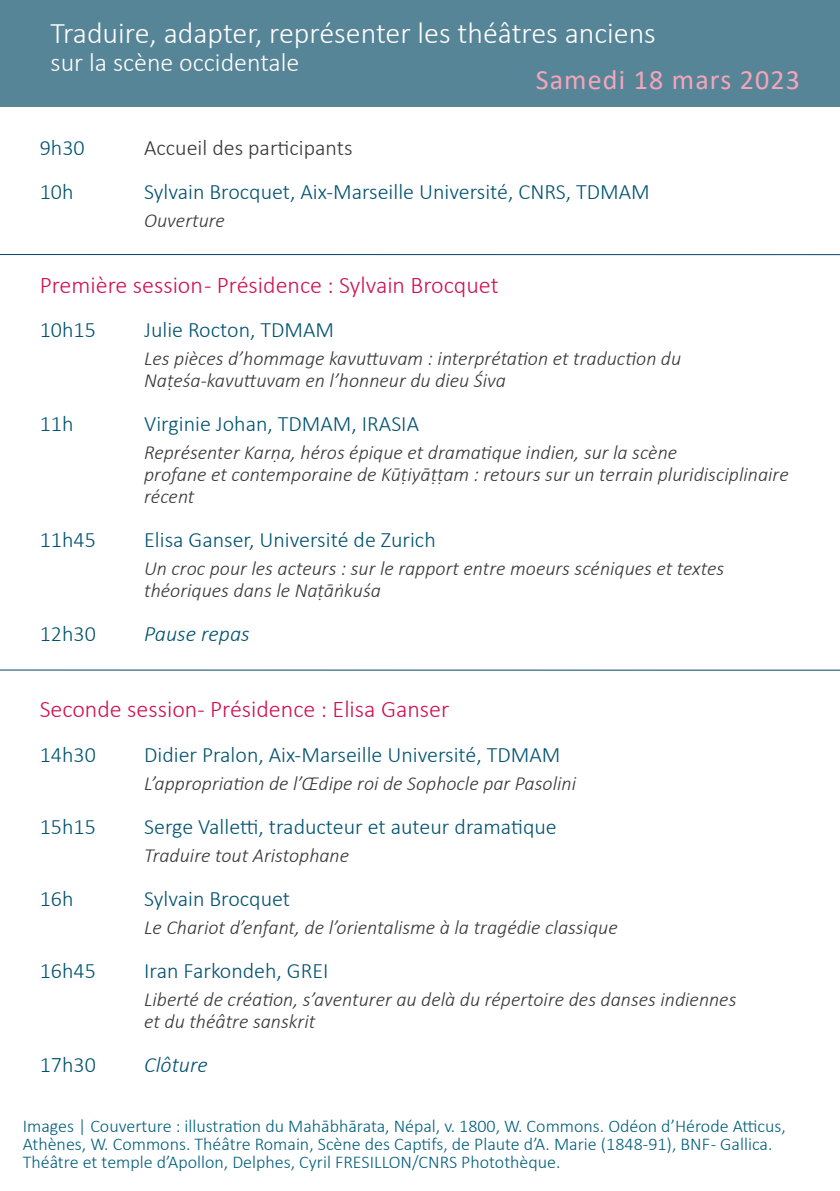
<style>
.page{position:relative;width:840px;height:1191px;background:#fff}
.page>*{position:absolute;margin:0;border:0;box-sizing:border-box;transform-origin:0 0}
.t1{font:300 30px "Calibri";color:#fff}
.t2{font:28px "Calibri";letter-spacing:.04em;color:#f4a5ba}
.t3{font:300 26px "Calibri";color:#fff}
.t4{font:300 24px "Calibri";color:#cf1153}
.t5{font:300 22px "Calibri";color:#005270}
.t6{font:300 22px "Calibri";color:#373636}
.t7{font:italic 300 22px "Calibri";color:#005270}
.t8{font:italic 300 20px/22px "Calibri";color:#373636}
.t9{font:300 18px/18px "Calibri";color:#005e7c}
</style>
<div class="page">
<div style="left:0;top:0;width:839px;height:107px;background:#578598"></div>
<hr style="left:0;top:254px;width:839px;height:1px;background:#004663">
<hr style="left:0;top:669px;width:839px;height:1px;background:#004663">
<h1 class="t1" style="left:51px;top:14px;width:606px">Traduire, adapter, représenter les théâtres anciens</h1>
<h3 class="t3" style="left:51px;top:46px;width:250px">sur la scène occidentale</h3>
<h2 class="t2" style="left:535px;top:60px;width:266px">Samedi 18 mars 2023</h2>
<p class="t5" style="left:40px;top:134px;width:46px">9h30</p>
<p class="t6" style="left:144px;top:134px;width:210px">Accueil des participants</p>
<p class="t5" style="left:40px;top:178px;width:35px">10h</p>
<p class="t5" style="left:144px;top:178px;width:507px">Sylvain Brocquet, Aix-Marseille Université, CNRS, TDMAM</p>
<p class="t8" style="left:144px;top:209px;width:82px">Ouverture</p>
<p class="t4" style="left:40px;top:270px;width:460px">Première session - Présidence : Sylvain Brocquet</p>
<p class="t5" style="left:40px;top:316px;width:58px">10h15</p>
<p class="t5" style="left:144px;top:316px;width:191px">Julie Rocton, TDMAM</p>
<p class="t8" style="left:144px;top:347px;width:538px">Les pièces d’hommage kavuttuvam : interprétation et traduction du<br>Naṭeśa-kavuttuvam en l’honneur du dieu Śiva</p>
<p class="t5" style="left:40px;top:410px;width:35px">11h</p>
<p class="t5" style="left:144px;top:410px;width:276px">Virginie Johan, TDMAM, IRASIA</p>
<p class="t8" style="left:144px;top:441px;width:645px">Représenter Karṇa, héros épique et dramatique indien, sur la scène<br>profane et contemporaine de Kūṭiyāṭṭam : retours sur un terrain pluridisciplinaire récent</p>
<p class="t5" style="left:40px;top:526px;width:58px">11h45</p>
<p class="t5" style="left:144px;top:526px;width:293px">Elisa Ganser, Université de Zurich</p>
<p class="t8" style="left:144px;top:557px;width:581px">Un croc pour les acteurs : sur le rapport entre moeurs scéniques et textes théoriques dans le Naṭāṅkuśa</p>
<p class="t5" style="left:40px;top:620px;width:58px">12h30</p>
<p class="t7" style="left:144px;top:620px;width:107px">Pause repas</p>
<p class="t4" style="left:40px;top:694px;width:411px">Seconde session- Présidence : Elisa Ganser</p>
<p class="t5" style="left:40px;top:740px;width:58px">14h30</p>
<p class="t5" style="left:144px;top:740px;width:417px">Didier Pralon, Aix-Marseille Université, TDMAM</p>
<p class="t8" style="left:144px;top:771px;width:433px">L’appropriation de l’Œdipe roi de Sophocle par Pasolini</p>
<p class="t5" style="left:40px;top:812px;width:58px">15h15</p>
<p class="t5" style="left:144px;top:812px;width:414px">Serge Valletti, traducteur et auteur dramatique</p>
<p class="t8" style="left:144px;top:843px;width:206px">Traduire tout Aristophane</p>
<p class="t5" style="left:40px;top:884px;width:35px">16h</p>
<p class="t5" style="left:144px;top:884px;width:147px">Sylvain Brocquet</p>
<p class="t8" style="left:144px;top:915px;width:475px">Le Chariot d’enfant, de l’orientalisme à la tragédie classique</p>
<p class="t5" style="left:40px;top:956px;width:58px">16h45</p>
<p class="t5" style="left:144px;top:956px;width:186px">Iran Farkondeh, GREI</p>
<p class="t8" style="left:144px;top:987px;width:593px">Liberté de création, s’aventurer au delà du répertoire des danses indiennes et du théâtre sanskrit</p>
<p class="t5" style="left:40px;top:1050px;width:58px">17h30</p>
<p class="t7" style="left:144px;top:1050px;width:65px">Clôture</p>
<p class="t9" style="left:23px;top:1117px;width:764px">Images | Couverture : illustration du Mahābhārata, Népal, v. 1800, W. Commons. Odéon d’Hérode Atticus,<br>Athènes, W. Commons. Théâtre Romain, Scène des Captifs, de Plaute d’A. Marie (1848-91), BNF - Gallica.<br>Théâtre et temple d’Apollon, Delphes, Cyril FRESILLON/CNRS Photothèque.</p>
</div>
